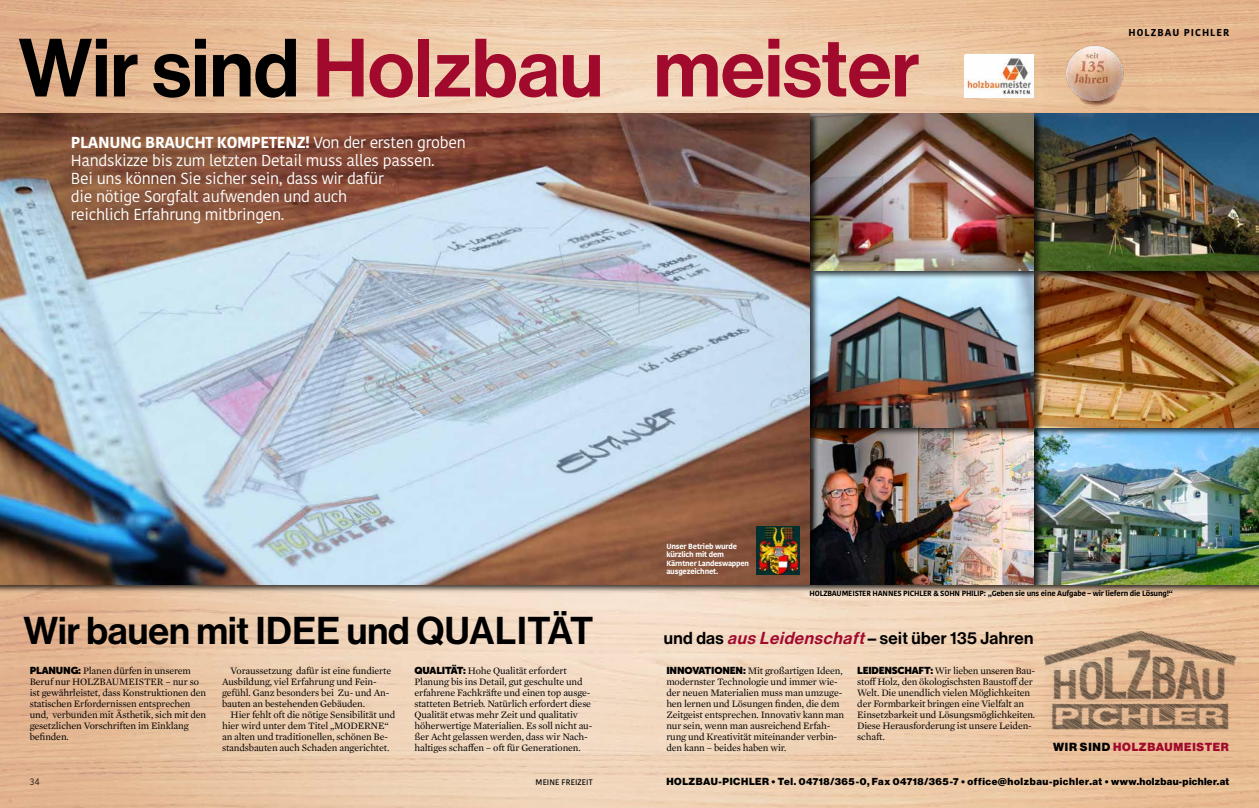
<style>
.page{position:relative;width:1259px;height:808px;background:#fff}
.page>*{position:absolute;margin:0;border:0;box-sizing:border-box;transform-origin:0 0}
.t1{font:80.7px "N Haas Grotesk DS Std 65 Md";color:#a1092d}
.t2{font:38px "N Haas Grotesk DS Std 65 Md";color:#000}
.t3{font:17px "N Haas Grotesk DS Std 65 Md";letter-spacing:.02em;color:#000}
.t4{font:15.9px/17.9px "Kohinoor";letter-spacing:-.02em;color:#fff}
.t5{font:11.5px "N Haas Grotesk DS Std 95 Blk";letter-spacing:.07em;color:#a1092d}
.t6{font:10px/11px "Mercury Text G1";letter-spacing:-.015em;color:#000}
.t7{font:10px "N Haas Grotesk DS Std 95 Blk";letter-spacing:.055em;color:#000}
.t8{font:700 10px "Kohinoor";letter-spacing:.1em;color:#000}
.t9{font:300 9.3px "Kohinoor";color:#000}
.t10{font:600 8px "Kohinoor";letter-spacing:.015em;color:#000}
.t11{font:700 7.5px "Kohinoor";letter-spacing:-.02em;color:#000}
.t12{font:700 7.5px/8.5px "Kohinoor";letter-spacing:-.02em;color:#fff}
.s1{color:#000}
.s2{font-weight:700}
.s3{font-style:italic;color:#a1092d}
.s4{font-family:"Museo Sans Display";font-weight:900}
</style>
<div class="page">
<div style="left:1032px;top:426px;width:227px;height:167px;background:#000;opacity:.75"></div>
<img style="left:1043px;top:437px;width:216px;height:147px">
<img style="left:964px;top:57px;width:68px;height:40px">
<img style="left:1044px;top:37px;width:100px;height:75px">
<img style="left:1044px;top:631px;width:196px;height:102px">
<div style="left:808px;top:426px;width:235px;height:167px;background:#000;opacity:.75"></div>
<img style="left:819px;top:437px;width:214px;height:147px">
<div style="left:1032px;top:269px;width:227px;height:168px;background:#000;opacity:.75"></div>
<img style="left:1043px;top:280px;width:216px;height:147px">
<div style="left:1032px;top:112px;width:227px;height:168px;background:#000;opacity:.75"></div>
<img style="left:1043px;top:113px;width:216px;height:157px">
<div style="left:808px;top:269px;width:235px;height:168px;background:#000;opacity:.75"></div>
<img style="left:819px;top:280px;width:214px;height:147px">
<div style="left:808px;top:112px;width:235px;height:168px;background:#000;opacity:.75"></div>
<img style="left:819px;top:113px;width:214px;height:157px">
<div style="left:0;top:112px;width:819px;height:482px;background:#000;opacity:.75"></div>
<img style="left:0;top:113px;width:809px;height:471px">
<img style="left:757px;top:527px;width:42px;height:48px">
<h1 class="t1" style="left:18px;top:21px;width:903px"><span class="s1">Wir sind</span> Holzbau meister</h1>
<h3 class="t4" style="left:71px;top:134px;width:396px"><span class="s2">PLANUNG BRAUCHT KOMPETENZ!</span> Von der ersten groben Handskizze bis zum letzten Detail muss alles passen.<br>Bei uns können Sie sicher sein, dass wir dafür<br>die nötige Sorgfalt aufwenden und auch<br>reichlich Erfahrung mitbringen.</h3>
<p class="t12" style="left:666px;top:542px;width:84px">Unser Betrieb wurde kürzlich mit dem<br>Kärntner Landeswappen ausgezeichnet.</p>
<p class="t8" style="left:1128px;top:26px;width:102px">HOLZBAU PICHLER</p>
<h2 class="t2" style="left:23px;top:608px;width:571px">Wir bauen mit IDEE und QUALITÄT</h2>
<p class="t11" style="left:809px;top:588px;width:365px">HOLZBAUMEISTER HANNES PICHLER &amp; SOHN PHILIP: „Geben sie uns eine Aufgabe – wir liefern die Lösung!“</p>
<h3 class="t3" style="left:664px;top:628px;width:371px">und das <span class="s3">aus Leidenschaft</span>– seit über 135 Jahren</h3>
<p class="t6" style="left:30px;top:664px;width:178px"><span class="s4">PLANUNG:</span> Planen dürfen in unserem Beruf nur HOLZBAUMEISTER – nur so ist gewährleistet, dass Konstruktionen den statischen Erfordernissen entsprechen und, verbunden mit Ästhetik, sich mit den gesetzlichen Vorschriften im Einklang befinden.</p>
<p class="t6" style="left:222px;top:664px;width:171px;text-indent:8px">Voraussetzung dafür ist eine fundierte Ausbildung, viel Erfahrung und Fein&shy;gefühl. Ganz besonders bei Zu- und An&shy;bauten an bestehenden Gebäuden.</p>
<p class="t6" style="left:222px;top:708px;width:175px;text-indent:9px">Hier fehlt oft die nötige Sensibilität und hier wird unter dem Titel „MODERNE“ an alten und traditionellen, schönen Be&shy;standsbauten auch Schaden angerichtet.</p>
<p class="t6" style="left:414px;top:664px;width:179px"><span class="s4">QUALITÄT:</span> Hohe Qualität erfordert Planung bis ins Detail, gut geschulte und erfahrene Fachkräfte und einen top ausge&shy;statteten Betrieb. Natürlich erfordert diese Qualität etwas mehr Zeit und qualitativ höherwertige Materialien. Es soll nicht au&shy;ßer Acht gelassen werden, dass wir Nach&shy;haltiges schaffen – oft für Generationen.</p>
<p class="t6" style="left:666px;top:664px;width:179px"><span class="s4">INNOVATIONEN:</span> Mit großartigen Ideen, modernster Technologie und immer wie&shy;der neuen Materialien muss man umzuge&shy;hen lernen und Lösungen finden, die dem Zeitgeist entsprechen. Innovativ kann man nur sein, wenn man ausreichend Erfah&shy;rung und Kreativität miteinander verbin&shy;den kann – beides haben wir.</p>
<p class="t6" style="left:857px;top:664px;width:179px"><span class="s4">LEIDENSCHAFT:</span> Wir lieben unseren Bau&shy;stoff Holz, den ökologischsten Baustoff der Welt. Die unendlich vielen Möglichkeiten der Formbarkeit bringen eine Vielfalt an Einsetzbarkeit und Lösungsmöglichkeiten.<br>Diese Herausforderung ist unsere Leiden&shy;schaft.</p>
<p class="t5" style="left:1053px;top:740px;width:177px"><span class="s1">WIR SIND</span> HOLZBAUMEISTER</p>
<p class="t9" style="left:30px;top:776px;width:11px">34</p>
<p class="t10" style="left:535px;top:778px;width:58px">MEINE FREIZEIT</p>
<p class="t7" style="left:666px;top:776px;width:564px">HOLZBAU-PICHLER • Tel. 04718/365-0, Fax 04718/365-7 • office@holzbau-pichler.at • www.holzbau-pichler.at</p>
</div>
